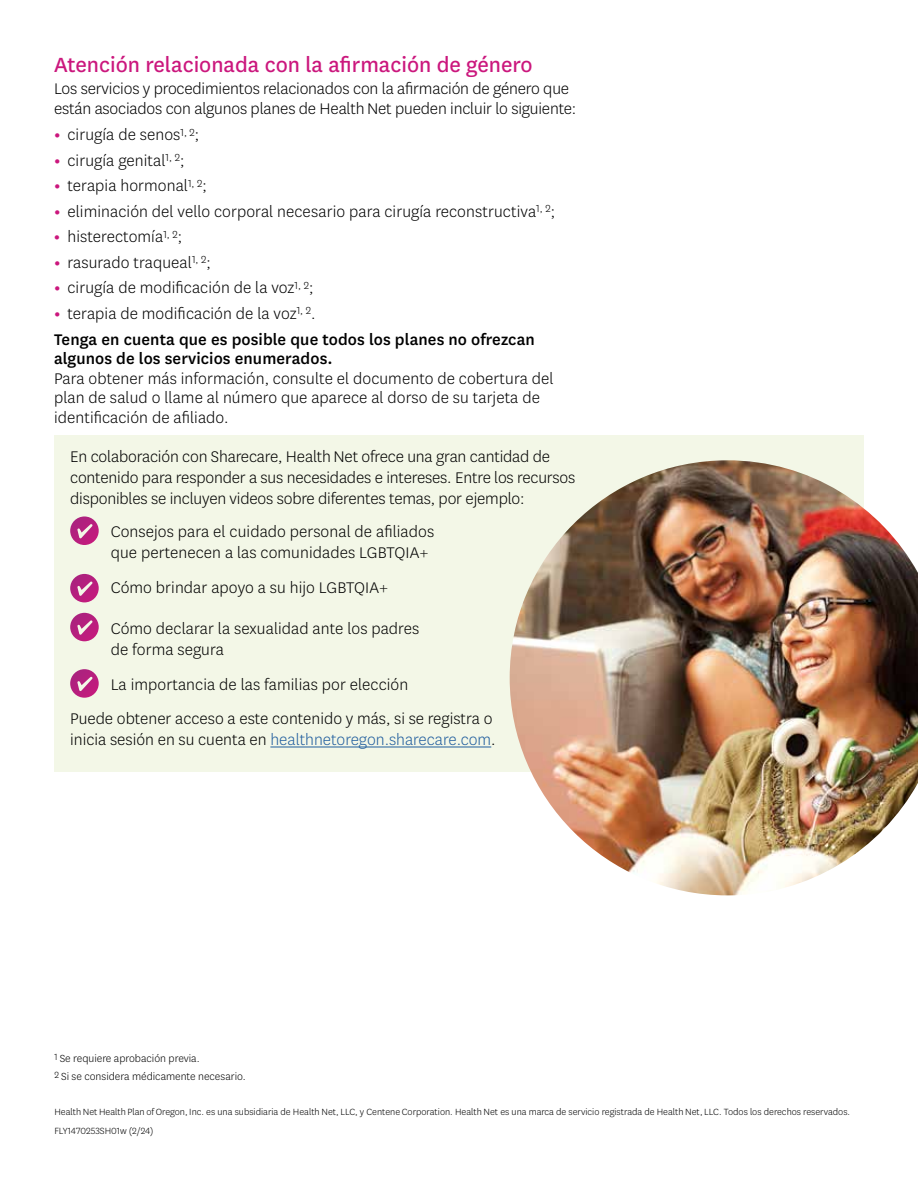
<style>
.page{position:relative;width:918px;height:1188px;background:#fff}
.page>*{position:absolute;margin:0;border:0;box-sizing:border-box;transform-origin:0 0}
.t1{font:24px "Centene Sans";color:#cb177d}
.t2{font:300 18px/21px "Centene Sans";color:#000}
.t3{font:500 18px/19.5px "Centene Sans";letter-spacing:.005em;color:#000}
.t4{font:300 12px/18px "Centene Sans";color:#000}
.t5{font:300 10.5px "Centene Sans";color:#000}
.s1{font-weight:700;color:#cb177d}
.s2{color:#215e9e}
</style>
<div class="page">
<div style="left:54px;top:435px;width:810px;height:337px;background:#f3f7e7"></div>
<hr style="left:270px;top:747px;width:221px;height:1px;background:#215e9e">
<svg style="left:70px;top:516px;width:29px;height:29px"></svg>
<svg style="left:70px;top:574px;width:29px;height:28px"></svg>
<svg style="left:70px;top:613px;width:29px;height:28px"></svg>
<svg style="left:70px;top:669px;width:29px;height:29px"></svg>
<img style="left:510px;top:460px;width:408px;height:435px">
<h3 class="t1" style="left:54px;top:49px;width:480px">Atención relacionada con la afirmación de género</h3>
<p class="t2" style="left:54px;top:79px;width:524px;line-height:19.5px">Los servicios y procedimientos relacionados con la afirmación de género que están asociados con algunos planes de Health Net pueden incluir lo siguiente:</p>
<p class="t2" style="left:54px;top:124px;width:147px"><span class="s1">•</span> cirugía de senos<sup>1,</sup> <sup>2</sup>;</p>
<p class="t2" style="left:54px;top:149px;width:132px"><span class="s1">•</span> cirugía genital<sup>1,</sup> <sup>2</sup>;</p>
<p class="t2" style="left:54px;top:175px;width:154px"><span class="s1">•</span> terapia hormonal<sup>1,</sup> <sup>2</sup>;</p>
<p class="t2" style="left:54px;top:200px;width:503px"><span class="s1">•</span> eliminación del vello corporal necesario para cirugía reconstructiva<sup>1,</sup> <sup>2</sup>;</p>
<p class="t2" style="left:54px;top:226px;width:130px"><span class="s1">•</span> histerectomía<sup>1,</sup> <sup>2</sup>;</p>
<p class="t2" style="left:54px;top:251px;width:158px"><span class="s1">•</span> rasurado traqueal<sup>1,</sup> <sup>2</sup>;</p>
<p class="t2" style="left:54px;top:277px;width:261px"><span class="s1">•</span> cirugía de modificación de la voz<sup>1,</sup> <sup>2</sup>;</p>
<p class="t2" style="left:54px;top:302px;width:263px"><span class="s1">•</span> terapia de modificación de la voz<sup>1,</sup> <sup>2</sup>.</p>
<h4 class="t3" style="left:54px;top:329px;width:482px">Tenga en cuenta que es posible que todos los planes no ofrezcan algunos de los servicios enumerados.</h4>
<p class="t2" style="left:54px;top:368px;width:501px;line-height:19.5px">Para obtener más información, consulte el documento de cobertura del plan de salud o llame al número que aparece al dorso de su tarjeta de identificación de afiliado.</p>
<p class="t2" style="left:70px;top:446px;width:507px">En colaboración con Sharecare, Health Net ofrece una gran cantidad de contenido para responder a sus necesidades e intereses. Entre los recursos disponibles se incluyen videos sobre diferentes temas, por ejemplo:</p>
<p class="t2" style="left:111px;top:521px;width:325px">Consejos para el cuidado personal de afiliados que pertenecen a las comunidades LGBTQIA+</p>
<p class="t2" style="left:111px;top:576px;width:279px">Cómo brindar apoyo a su hijo LGBTQIA+</p>
<p class="t2" style="left:111px;top:618px;width:310px">Cómo declarar la sexualidad ante los padres de forma segura</p>
<p class="t2" style="left:111px;top:673px;width:299px">La importancia de las familias por elección</p>
<p class="t2" style="left:70px;top:708px;width:427px">Puede obtener acceso a este contenido y más, si se registra o inicia sesión en su cuenta en <span class="s2">healthnetoregon.sharecare.com</span>.</p>
<p class="t4" style="left:54px;top:1049px;width:193px"><sup>1</sup> Se requiere aprobación previa.<br><sup>2</sup> Si se considera médicamente necesario.</p>
<p class="t5" style="left:54px;top:1105px;width:797px">Health Net Health Plan of Oregon, Inc. es una subsidiaria de Health Net, LLC, y Centene Corporation. Health Net es una marca de servicio registrada de Health Net, LLC. Todos los derechos reservados.</p>
<p class="t5" style="left:54px;top:1124px;width:101px">FLY1470253SH01w (2/24)</p>
</div>
